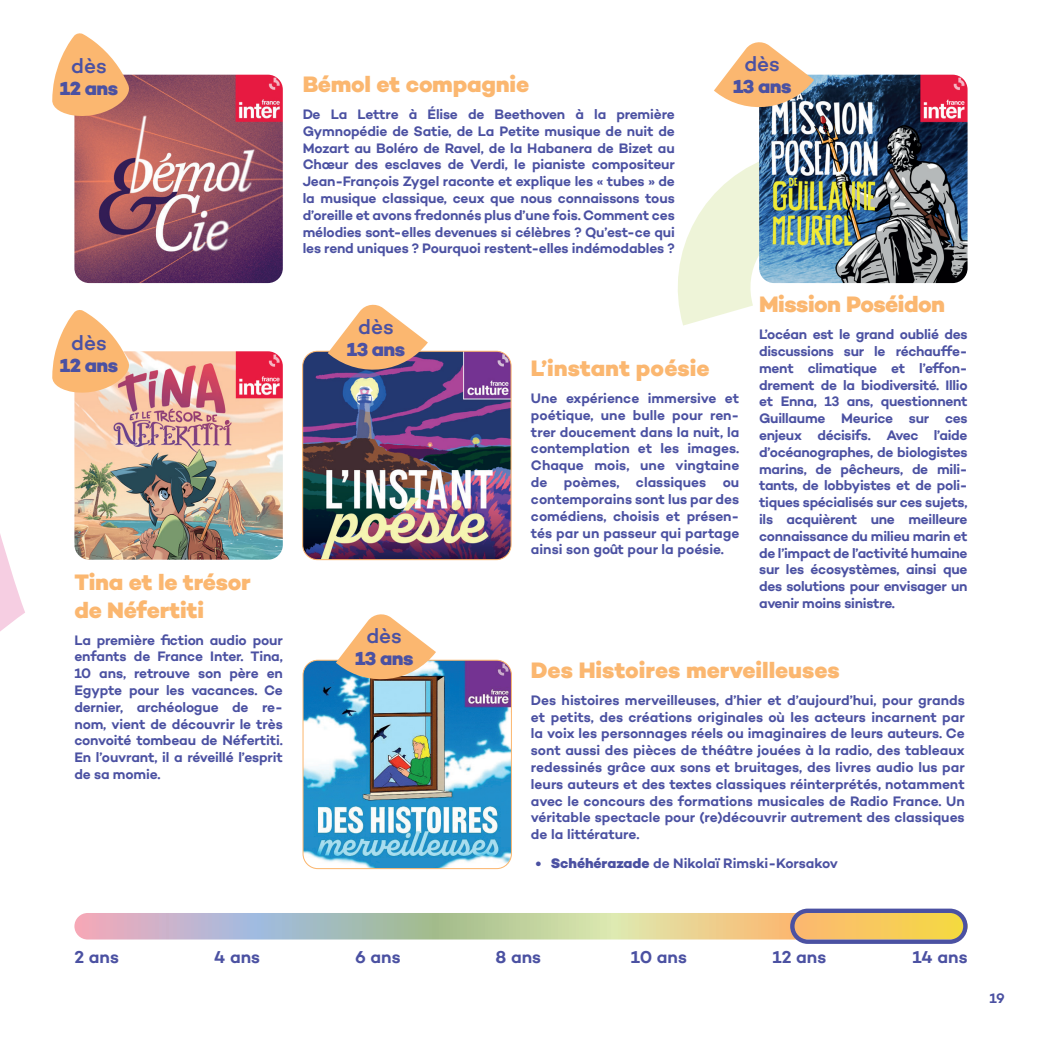
<style>
.page{position:relative;width:1042px;height:1042px;background:#fff}
.page>*{position:absolute;margin:0;border:0;box-sizing:border-box;transform-origin:0 0}
.Titre_podcast{font:800 22.75px/27.3px "Campton";letter-spacing:-.01em;color:#fbb770}
.t1{font:500 21px "Campton";color:#4b51a2}
.t2{font:800 19.25px "Campton";letter-spacing:-.03em;color:#4b51a2}
.t3{font:600 17.5px "Campton";color:#4b51a2}
.Texte_standard{font:600 14px/16.8px "Campton";letter-spacing:-.01em;color:#4b51a2;text-align:justify}
.s1{font-weight:800}
</style>
<div class="page">
<svg style="left:0;top:534px;width:25px;height:98px"></svg>
<svg style="left:678px;top:162px;width:81px;height:163px"></svg>
<svg style="left:74px;top:913px;width:893px;height:26px;background:#cfc49c"></svg>
<img style="left:759px;top:75px;width:208px;height:208px">
<img style="left:74px;top:75px;width:209px;height:208px">
<img style="left:303px;top:660px;width:207px;height:208px">
<div style="left:303px;top:660px;width:209px;height:209px;border:1px solid #fbb770;border-radius:15px"></div>
<svg style="left:336px;top:614px;width:100px;height:74px"></svg>
<img style="left:304px;top:351px;width:207px;height:209px">
<div style="left:302px;top:351px;width:209px;height:209px;border:1px solid #fbb770;border-radius:15px"></div>
<svg style="left:328px;top:304px;width:100px;height:75px"></svg>
<svg style="left:714px;top:42px;width:100px;height:74px"></svg>
<div style="left:790px;top:908px;width:177px;height:36px;border:4px solid #4b51a2;border-radius:15px"></div>
<svg style="left:52px;top:33px;width:79px;height:85px"></svg>
<img style="left:74px;top:351px;width:209px;height:209px">
<svg style="left:52px;top:310px;width:79px;height:84px"></svg>
<p class="t1" style="left:71px;top:52px;width:37px">dès</p>
<p class="t2" style="left:60px;top:76px;width:60px">12 ans</p>
<p class="t1" style="left:71px;top:329px;width:37px">dès</p>
<p class="t2" style="left:60px;top:353px;width:60px">12 ans</p>
<p class="Titre_podcast" style="left:74px;top:569px;width:178px">Tina et le trésor de Néfertiti</p>
<p class="Texte_standard" style="left:74px;top:631px;width:210px">La première fiction audio pour enfants de France Inter. Tina, 10 ans, retrouve son père en Egypte pour les vacances. Ce dernier, archéologue de re&shy;nom, vient de découvrir le très convoité tombeau de Néfertiti.<br>En l’ouvrant, il a réveillé l’esprit de sa momie.</p>
<p class="t1" style="left:744px;top:51px;width:37px">dès</p>
<p class="Titre_podcast" style="left:303px;top:71px;width:228px">Bémol et compagnie</p>
<p class="t2" style="left:733px;top:74px;width:60px">13 ans</p>
<p class="Texte_standard" style="left:303px;top:106px;width:374px">De La Lettre à Élise de Beethoven à la première Gymnopédie de Satie, de La Petite musique de nuit de Mozart au Boléro de Ravel, de la Habanera de Bizet au Chœur des esclaves de Verdi, le pianiste compositeur Jean-François Zygel raconte et explique les « tubes » de la musique classique, ceux que nous connaissons tous d’oreille et avons fredonnés plus d’une fois. Comment ces mélodies sont-elles devenues si célèbres ? Qu’est-ce qui les rend uniques ? Pourquoi restent-elles indémodables ?</p>
<p class="t1" style="left:358px;top:313px;width:37px">dès</p>
<p class="t2" style="left:347px;top:337px;width:60px">13 ans</p>
<p class="t1" style="left:366px;top:623px;width:37px">dès</p>
<p class="t2" style="left:355px;top:646px;width:60px">13 ans</p>
<p class="Titre_podcast" style="left:531px;top:355px;width:180px">L’instant poésie</p>
<p class="Texte_standard" style="left:531px;top:390px;width:210px">Une expérience immersive et poétique, une bulle pour ren&shy;trer doucement dans la nuit, la contemplation et les images.<br>Chaque mois, une vingtaine de poèmes, classiques ou contemporains sont lus par des comédiens, choisis et présen&shy;tés par un passeur qui partage ainsi son goût pour la poésie.</p>
<p class="Titre_podcast" style="left:759px;top:291px;width:187px">Mission Poséidon</p>
<p class="Texte_standard" style="left:759px;top:326px;width:210px">L’océan est le grand oublié des discussions sur le réchauffe&shy;ment climatique et l’effon&shy;drement de la biodiversité. Illio et Enna, 13 ans, questionnent Guillaume Meurice sur ces enjeux décisifs. Avec l’aide d’océanographes, de biologistes marins, de pêcheurs, de mili&shy;tants, de lobbyistes et de poli&shy;tiques spécialisés sur ces sujets, ils acquièrent une meilleure connaissance du milieu marin et de l’impact de l’activité humaine sur les écosystèmes, ainsi que des solutions pour envisager un avenir moins sinistre.</p>
<p class="Titre_podcast" style="left:531px;top:656px;width:310px">Des Histoires merveilleuses</p>
<p class="Texte_standard" style="left:531px;top:691px;width:435px">Des histoires merveilleuses, d’hier et d’aujourd’hui, pour grands et petits, des créations originales où les acteurs incarnent par la voix les personnages réels ou imaginaires de leurs auteurs. Ce sont aussi des pièces de théâtre jouées à la radio, des tableaux redessinés grâce aux sons et bruitages, des livres audio lus par leurs auteurs et des textes classiques réinterprétés, notamment avec le concours des formations musicales de Radio France. Un véritable spectacle pour (re)découvrir autrement des classiques de la littérature.</p>
<p class="Texte_standard" style="left:536px;top:855px;width:303px"><span class="s1">• Schéhérazade</span> de Nikolaï Rimski-Korsakov</p>
<p class="t3" style="left:74px;top:946px;width:46px">2 ans</p>
<p class="t3" style="left:214px;top:946px;width:47px">4 ans</p>
<p class="t3" style="left:355px;top:946px;width:47px">6 ans</p>
<p class="t3" style="left:495px;top:946px;width:47px">8 ans</p>
<p class="t3" style="left:631px;top:946px;width:58px">10 ans</p>
<p class="t3" style="left:772px;top:946px;width:55px">12 ans</p>
<p class="t3" style="left:912px;top:946px;width:57px">14 ans</p>
<p class="Texte_standard" style="left:989px;top:989px;width:17px">19</p>
</div>
